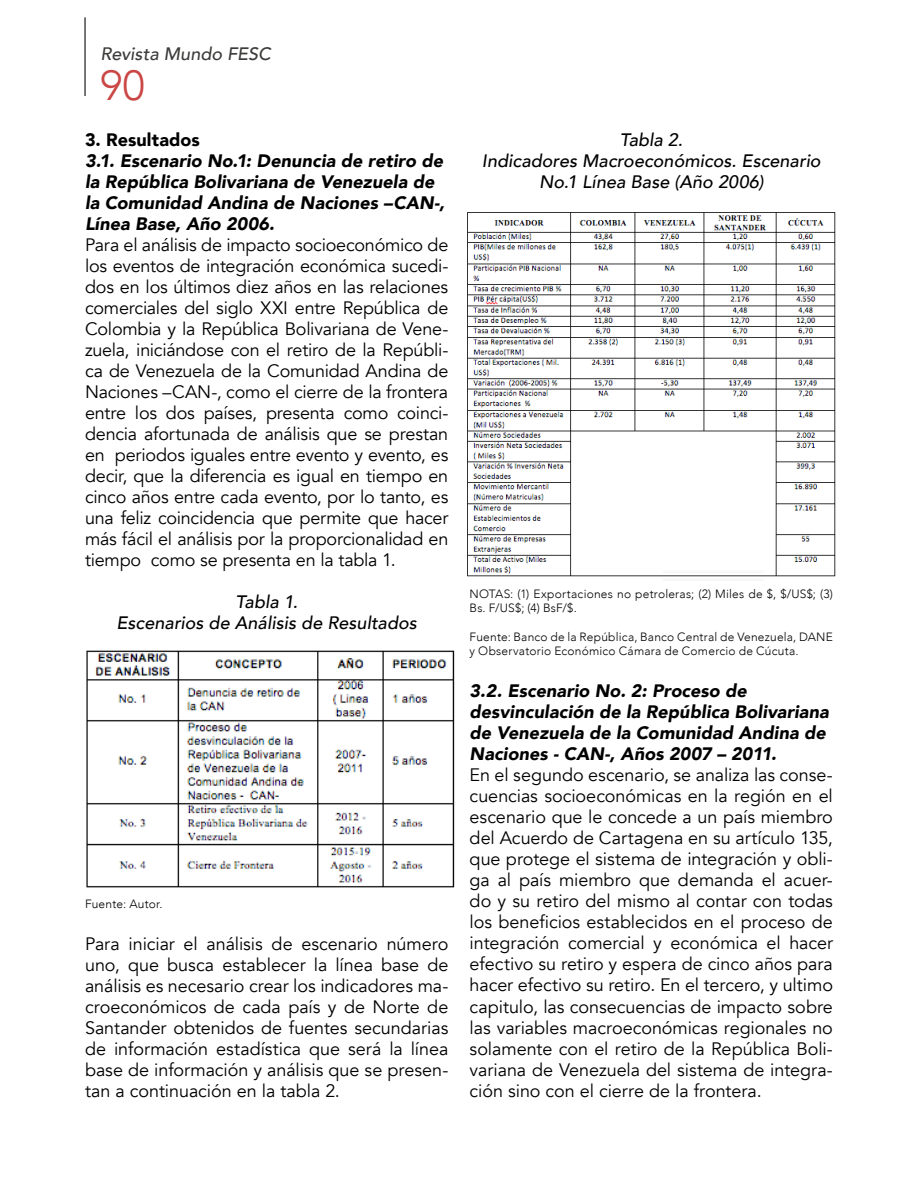
<style>
.page{position:relative;width:918px;height:1188px;background:#fff}
.page>*{position:absolute;margin:0;border:0;box-sizing:border-box;transform-origin:0 0}
.t1{font:300 42px "Avenir";color:#ca4745}
.t2{font:18px/21px "Avenir";letter-spacing:-.005em;color:#000;text-align:justify}
.t3{font:italic 900 18px/21px "Avenir";letter-spacing:.005em;color:#000}
.t4{font:italic 500 18px/21px "Avenir";letter-spacing:.005em;color:#000;text-align:center}
.t5{font:italic 500 18px "Avenir";color:#3c3c3b}
.t6{font:900 18px "Avenir";letter-spacing:.005em;color:#000}
.t7{font:300 12px/14.4px "Avenir";letter-spacing:.02em;color:#000}
</style>
<div class="page">
<hr style="left:84px;top:17px;width:2px;height:79px;background:#4a4a49">
<img style="left:86px;top:650px;width:369px;height:238px">
<img style="left:467px;top:212px;width:369px;height:365px">
<p class="t5" style="left:100px;top:43px;width:172px">Revista Mundo FESC</p>
<h1 class="t1" style="left:100px;top:61px;width:46px">90</h1>
<p class="t6" style="left:85px;top:124px;width:116px">3. Resultados</p>
<p class="t3" style="left:85px;top:150px;width:361px">3.1. Escenario No.1: Denuncia de retiro de la República Bolivariana de Venezuela de la Comunidad Andina de Naciones –CAN-, Línea Base, Año 2006.</p>
<p class="t2" style="left:85px;top:234px;width:365px">Para el análisis de impacto socioeconómico de los eventos de integración económica sucedi&shy;dos en los últimos diez años en las relaciones comerciales del siglo XXI entre República de Colombia y la República Bolivariana de Vene&shy;zuela, iniciándose con el retiro de la Repúbli&shy;ca de Venezuela de la Comunidad Andina de Naciones –CAN-, como el cierre de la frontera entre los dos países, presenta como coinci&shy;dencia afortunada de análisis que se prestan en periodos iguales entre evento y evento, es decir, que la diferencia es igual en tiempo en cinco años entre cada evento, por lo tanto, es una feliz coincidencia que permite que hacer más fácil el análisis por la proporcionalidad en tiempo como se presenta en la tabla 1.</p>
<p class="t4" style="left:117px;top:591px;width:302px">Tabla 1.<br>Escenarios de Análisis de Resultados</p>
<p class="t7" style="left:85px;top:897px;width:79px">Fuente: Autor.</p>
<p class="t2" style="left:85px;top:934px;width:365px">Para iniciar el análisis de escenario número uno, que busca establecer la línea base de análisis es necesario crear los indicadores ma&shy;croeconómicos de cada país y de Norte de Santander obtenidos de fuentes secundarias de información estadística que será la línea base de información y análisis que se presen&shy;tan a continuación en la tabla 2.</p>
<p class="t4" style="left:482px;top:129px;width:340px">Tabla 2.<br>Indicadores Macroeconómicos. Escenario<br>No.1 Línea Base (Año 2006)</p>
<p class="t7" style="left:470px;top:586px;width:365px">NOTAS: (1) Exportaciones no petroleras; (2) Miles de $, $/US$; (3)<br>Bs. F/US$; (4) BsF/$.</p>
<p class="t7" style="left:470px;top:630px;width:365px">Fuente: Banco de la República, Banco Central de Venezuela, DANE y Observatorio Económico Cámara de Comercio de Cúcuta.</p>
<p class="t3" style="left:470px;top:680px;width:361px">3.2. Escenario No. 2: Proceso de desvinculación de la República Bolivariana de Venezuela de la Comunidad Andina de Naciones - CAN-, Años 2007 – 2011.</p>
<p class="t2" style="left:470px;top:765px;width:365px">En el segundo escenario, se analiza las conse&shy;cuencias socioeconómicas en la región en el escenario que le concede a un país miembro del Acuerdo de Cartagena en su artículo 135, que protege el sistema de integración y obli&shy;ga al país miembro que demanda el acuer&shy;do y su retiro del mismo al contar con todas los beneficios establecidos en el proceso de integración comercial y económica el hacer efectivo su retiro y espera de cinco años para hacer efectivo su retiro. En el tercero, y ultimo capitulo, las consecuencias de impacto sobre las variables macroeconómicas regionales no solamente con el retiro de la República Boli&shy;variana de Venezuela del sistema de integra&shy;ción sino con el cierre de la frontera.</p>
</div>
